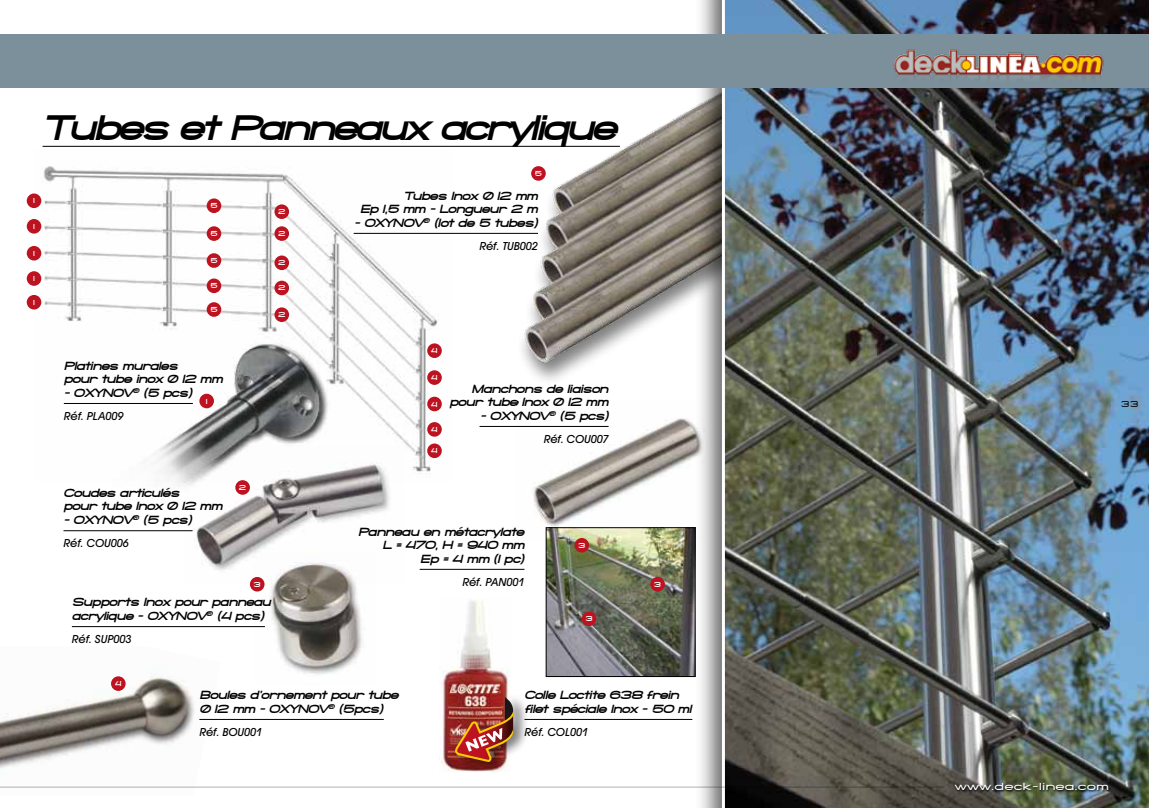
<style>
.page{position:relative;width:1149px;height:808px;background:#fff}
.page>*{position:absolute;margin:0;border:0;box-sizing:border-box;transform-origin:0 0}
.t1{font:italic 800 36px "SF Grandezza";letter-spacing:-.075em;color:#000}
.t2{font:italic 800 12px/13.5px "SF Grandezza";letter-spacing:-.05em;color:#000}
.t3{font:italic 500 12px "Avant Garde Gothic Itc T";color:#000}
.t4{font:500 10.5px "SF Grandezza";color:#fff;scale:1.25 1}
.t5{font:500 9px "SF Grandezza";color:#000}
.t6{font:800 7.35px "SF Grandezza";color:#fff}
</style>
<div class="page">
<img style="left:439px;top:600px;width:70px;height:171px">
<img style="left:184px;top:481px;width:206px;height:100px">
<div style="left:514px;top:72px;width:218px;height:315px;background:#000;opacity:.5"></div>
<img style="left:506px;top:87px;width:187px;height:285px">
<hr style="left:63px;top:530px;width:129px;height:1px;background:#000">
<hr style="left:479px;top:426px;width:129px;height:1px;background:#000">
<hr style="left:353px;top:233px;width:185px;height:1px;background:#000">
<img style="left:516px;top:418px;width:177px;height:109px">
<div style="left:693px;top:0;width:455px;height:808px;background:#000;opacity:.6"></div>
<img style="left:721px;top:0;width:427px;height:808px">
<div style="left:0;top:34px;width:1148px;height:53px;background:#7b909b"></div>
<img style="left:888px;top:21px;width:223px;height:85px">
<hr style="left:0;top:787px;width:944px;height:1px;background:#b1b3b4">
<img style="left:254px;top:553px;width:120px;height:121px">
<img style="left:547px;top:529px;width:146px;height:146px">
<div style="left:545px;top:527px;width:150px;height:150px;border:1px solid #000"></div>
<svg style="left:953px;top:783px;width:157px;height:10px;background:#41483b"></svg>
<hr style="left:43px;top:146px;width:576px;height:1px;background:#000">
<hr style="left:72px;top:626px;width:193px;height:1px;background:#000">
<hr style="left:524px;top:719px;width:168px;height:1px;background:#000">
<hr style="left:419px;top:569px;width:105px;height:1px;background:#000">
<div style="left:453px;top:692px;width:76px;height:81px;background:#000;opacity:.5"></div>
<img style="left:454px;top:697px;width:59px;height:65px">
<img style="left:34px;top:166px;width:417px;height:315px">
<div style="left:27px;top:193px;width:14px;height:15px;background:#bd1220;border-radius:50%"></div>
<div style="left:27px;top:219px;width:14px;height:15px;background:#bd1220;border-radius:50%"></div>
<div style="left:27px;top:246px;width:14px;height:15px;background:#bd1220;border-radius:50%"></div>
<div style="left:27px;top:271px;width:14px;height:15px;background:#bd1220;border-radius:50%"></div>
<div style="left:27px;top:295px;width:14px;height:14px;background:#bd1220;border-radius:50%"></div>
<div style="left:274px;top:204px;width:15px;height:15px;background:#bd1220;border-radius:50%"></div>
<div style="left:274px;top:226px;width:15px;height:15px;background:#bd1220;border-radius:50%"></div>
<div style="left:274px;top:255px;width:15px;height:15px;background:#bd1220;border-radius:50%"></div>
<div style="left:274px;top:281px;width:15px;height:14px;background:#bd1220;border-radius:50%"></div>
<div style="left:274px;top:307px;width:15px;height:15px;background:#bd1220;border-radius:50%"></div>
<div style="left:207px;top:278px;width:14px;height:15px;background:#bd1220;border-radius:50%"></div>
<div style="left:207px;top:302px;width:14px;height:15px;background:#bd1220;border-radius:50%"></div>
<div style="left:207px;top:253px;width:14px;height:15px;background:#bd1220;border-radius:50%"></div>
<div style="left:207px;top:226px;width:14px;height:15px;background:#bd1220;border-radius:50%"></div>
<div style="left:207px;top:198px;width:14px;height:15px;background:#bd1220;border-radius:50%"></div>
<div style="left:427px;top:370px;width:14px;height:15px;background:#bd1220;border-radius:50%"></div>
<div style="left:427px;top:397px;width:14px;height:14px;background:#bd1220;border-radius:50%"></div>
<div style="left:427px;top:422px;width:14px;height:15px;background:#bd1220;border-radius:50%"></div>
<div style="left:427px;top:443px;width:14px;height:15px;background:#bd1220;border-radius:50%"></div>
<div style="left:427px;top:343px;width:14px;height:15px;background:#bd1220;border-radius:50%"></div>
<div style="left:531px;top:166px;width:14px;height:15px;background:#bd1220;border-radius:50%"></div>
<img style="left:0;top:674px;width:221px;height:114px">
<hr style="left:199px;top:719px;width:184px;height:1px;background:#000">
<div style="left:250px;top:577px;width:14px;height:14px;background:#bd1220;border-radius:50%"></div>
<div style="left:574px;top:538px;width:15px;height:14px;background:#bd1220;border-radius:50%"></div>
<div style="left:650px;top:577px;width:14px;height:14px;background:#bd1220;border-radius:50%"></div>
<div style="left:581px;top:611px;width:15px;height:15px;background:#bd1220;border-radius:50%"></div>
<div style="left:111px;top:676px;width:15px;height:15px;background:#bd1220;border-radius:50%"></div>
<img style="left:94px;top:325px;width:272px;height:184px">
<hr style="left:64px;top:403px;width:129px;height:1px;background:#000">
<div style="left:199px;top:394px;width:15px;height:14px;background:#bd1220;border-radius:50%"></div>
<p class="t6" style="left:33px;top:196px;width:3px">1</p>
<p class="t6" style="left:33px;top:222px;width:3px">1</p>
<p class="t6" style="left:33px;top:248px;width:3px">1</p>
<p class="t6" style="left:33px;top:274px;width:3px">1</p>
<p class="t6" style="left:33px;top:297px;width:3px">1</p>
<h1 class="t1" style="left:43px;top:104px;width:576px">Tubes et Panneaux acrylique</h1>
<p class="t6" style="left:210px;top:201px;width:9px">5</p>
<p class="t6" style="left:210px;top:229px;width:9px">5</p>
<p class="t6" style="left:210px;top:256px;width:9px">5</p>
<p class="t6" style="left:210px;top:281px;width:9px">5</p>
<p class="t6" style="left:210px;top:305px;width:9px">5</p>
<p class="t2" style="left:64px;top:359px;width:160px">Platines murales<br>pour tube inox Ø 12 mm</p>
<p class="t2" style="left:64px;top:386px;width:130px">- OXYNOV<sup>®</sup> (5 pcs)</p>
<p class="t3" style="left:64px;top:409px;width:61px">Réf. PLA009</p>
<p class="t6" style="left:206px;top:396px;width:3px">1</p>
<p class="t6" style="left:278px;top:207px;width:9px">2</p>
<p class="t6" style="left:278px;top:229px;width:9px">2</p>
<p class="t6" style="left:278px;top:258px;width:9px">2</p>
<p class="t6" style="left:278px;top:283px;width:9px">2</p>
<p class="t6" style="left:278px;top:310px;width:9px">2</p>
<p class="t6" style="left:534px;top:169px;width:9px">5</p>
<p class="t2" style="left:360px;top:189px;width:179px;text-align:right">Tubes Inox Ø 12 mm<br>Ep 1,5 mm - Longueur 2 m</p>
<p class="t2" style="left:354px;top:216px;width:185px">- OXYNOV<sup>®</sup> (lot de 5 tubes)</p>
<p class="t3" style="left:479px;top:239px;width:60px">Réf. TUB002</p>
<p class="t6" style="left:431px;top:346px;width:8px">4</p>
<p class="t6" style="left:431px;top:373px;width:8px">4</p>
<p class="t6" style="left:431px;top:399px;width:8px">4</p>
<p class="t6" style="left:431px;top:425px;width:8px">4</p>
<p class="t6" style="left:431px;top:446px;width:8px">4</p>
<p class="t2" style="left:449px;top:382px;width:160px;text-align:right">Manchons de liaison pour tube Inox Ø 12 mm</p>
<p class="t2" style="left:480px;top:409px;width:130px">- OXYNOV<sup>®</sup> (5 pcs)</p>
<p class="t3" style="left:543px;top:432px;width:66px">Réf. COU007</p>
<p class="t2" style="left:63px;top:486px;width:160px">Coudes articulés<br>pour tube Inox Ø 12 mm</p>
<p class="t2" style="left:63px;top:513px;width:130px">- OXYNOV<sup>®</sup> (5 pcs)</p>
<p class="t3" style="left:63px;top:536px;width:67px">Réf. COU006</p>
<p class="t6" style="left:239px;top:483px;width:9px">2</p>
<p class="t6" style="left:253px;top:579px;width:9px">3</p>
<p class="t2" style="left:72px;top:595px;width:201px">Supports Inox pour panneau acrylique - OXYNOV<sup>®</sup> (4 pcs)</p>
<p class="t3" style="left:72px;top:632px;width:61px">Réf. SUP003</p>
<p class="t2" style="left:358px;top:525px;width:168px;text-align:right">Panneau en métacrylate<br>L = 470, H = 940 mm<br>Ep = 4 mm (1 pc)</p>
<p class="t3" style="left:462px;top:575px;width:63px">Réf. PAN001</p>
<p class="t6" style="left:578px;top:540px;width:9px">3</p>
<p class="t6" style="left:585px;top:614px;width:9px">3</p>
<p class="t6" style="left:653px;top:579px;width:9px">3</p>
<p class="t6" style="left:115px;top:679px;width:8px">4</p>
<p class="t2" style="left:199px;top:688px;width:201px">Boules d’ornement pour tube<br>Ø 12 mm - OXYNOV<sup>®</sup> (5pcs)</p>
<p class="t3" style="left:199px;top:725px;width:64px">Réf. BOU001</p>
<p class="t2" style="left:524px;top:688px;width:169px">Colle Loctite 638 frein filet spéciale Inox - 50 ml</p>
<p class="t3" style="left:524px;top:725px;width:65px">Réf. COL001</p>
<p class="t5" style="left:1120px;top:398px;width:19px">33</p>
<p class="t4" style="left:954px;top:780px;width:125px">www.deck-linea.com</p>
</div>
